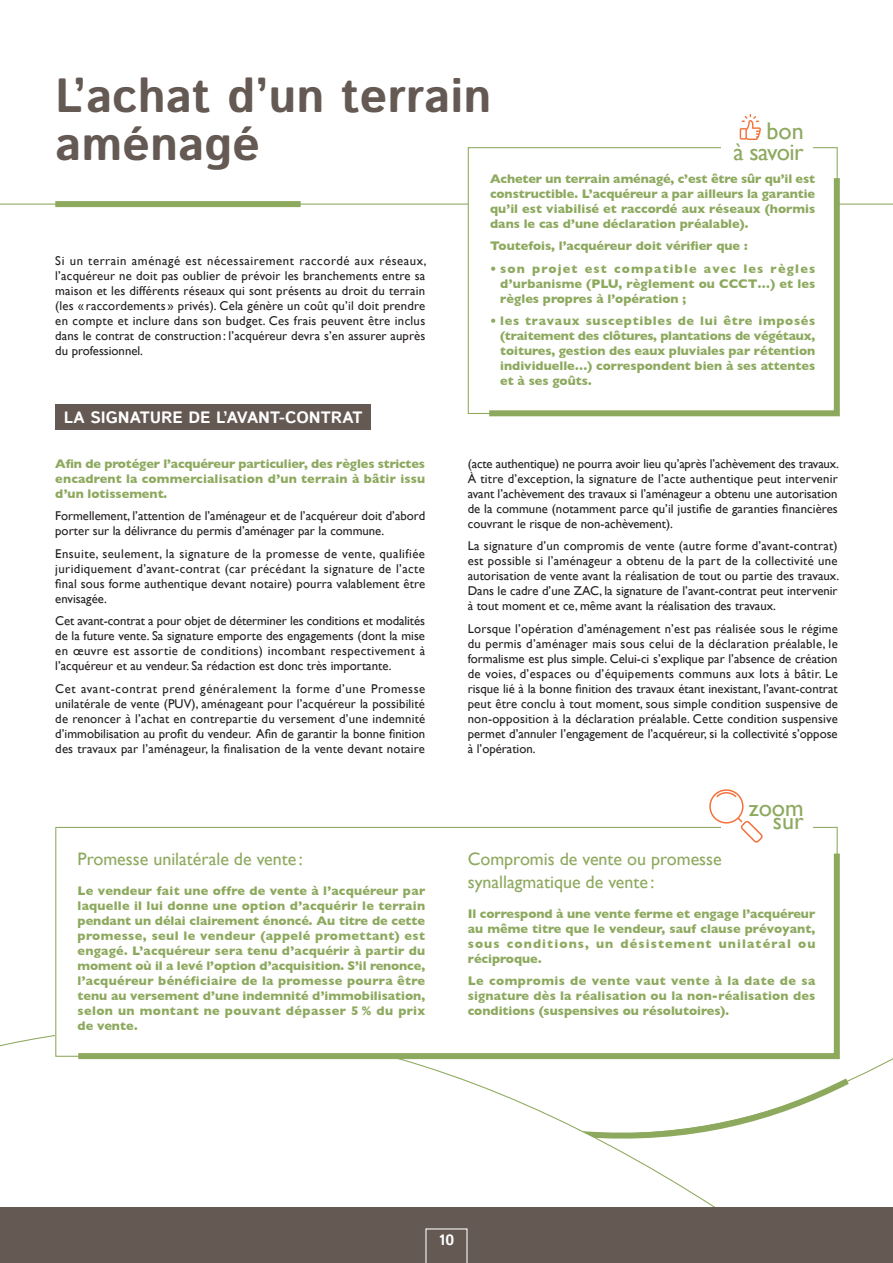
<style>
.page{position:relative;width:893px;height:1263px;background:#fff}
.page>*{position:absolute;margin:0;border:0;box-sizing:border-box;transform-origin:0 0}
.TITRE{font:700 48px/48px "Istok";color:#655953}
.COURANT{font:24px/21px "Gill Sans";letter-spacing:-.02em;color:#8da95e;text-align:right}
.COURANT-2{font:24px "Gill Sans";color:#8da95e}
.SOUS_TITRE_2{font:18px/22.5px "Gill Sans";color:#8da95e}
.SOUS_TITRE{font:700 16.5px "Istok";color:#fff}
.t1{font:700 15px "Istok";color:#fff}
.COURANT-3{font:12.75px/15px "Gill Sans";letter-spacing:.005em;color:#231f20;text-align:justify}
.COURANT_CARTOUCHE{font:700 12.75px/15px "Gill Sans";color:#8da95e;text-align:justify}
.COURANT-4{font:700 12.75px/15px "Gill Sans";letter-spacing:.015em;color:#8da95e;text-align:justify}
</style>
<div class="page">
<hr style="left:0;top:204px;width:893px;height:1px;background:#8da95e">
<div style="left:55px;top:201px;width:246px;height:6px;background:#8da95e"></div>
<div style="left:55px;top:404px;width:316px;height:26px;background:#655953"></div>
<div style="left:468px;top:148px;width:369px;height:265px;background:#fff"></div>
<svg style="left:740px;top:114px;width:21px;height:26px"></svg>
<svg style="left:483px;top:172px;width:360px;height:245px"></svg>
<svg style="left:0;top:1035px;width:722px;height:173px"></svg>
<svg style="left:576px;top:1073px;width:279px;height:73px"></svg>
<div style="left:56px;top:827px;width:781px;height:229px;background:#fff"></div>
<svg style="left:706px;top:789px;width:57px;height:54px"></svg>
<svg style="left:72px;top:847px;width:768px;height:215px"></svg>
<div style="left:0;top:1208px;width:893px;height:55px;background:#655953"></div>
<svg style="left:425px;top:1228px;width:42px;height:35px"></svg>
<p class="TITRE" style="left:55px;top:71px;width:438px">L’achat d’un terrain aménagé</p>
<p class="COURANT" style="left:733px;top:120px;width:72px">bon<br>à savoir</p>
<p class="COURANT-3" style="left:55px;top:253px;width:373px;text-align:left">Si un terrain aménagé est nécessairement raccordé aux réseaux, l’acquéreur ne doit pas oublier de prévoir les branchements entre sa maison et les différents réseaux qui sont présents au droit du terrain (les « raccordements » privés). Cela génère un coût qu’il doit prendre en compte et inclure dans son budget. Ces frais peuvent être inclus dans le contrat de construction : l’acquéreur devra s’en assurer auprès du professionnel.</p>
<p class="SOUS_TITRE" style="left:64px;top:406px;width:300px">LA SIGNATURE DE L’AVANT-CONTRAT</p>
<p class="COURANT-4" style="left:55px;top:456px;width:371px">Afin de protéger l’acquéreur particulier, des règles strictes encadrent la commercialisation d’un terrain à bâtir issu d’un lotissement.</p>
<p class="COURANT-3" style="left:55px;top:508px;width:371px">Formellement, l’attention de l’aménageur et de l’acquéreur doit d’abord porter sur la délivrance du permis d’aménager par la commune.</p>
<p class="COURANT-3" style="left:55px;top:546px;width:372px">Ensuite, seulement, la signature de la promesse de vente, qualifiée juridiquement d’avant-contrat (car précédant la signature de l’acte final sous forme authentique devant notaire) pourra valablement être envisagée.</p>
<p class="COURANT-3" style="left:55px;top:613px;width:372px">Cet avant-contrat a pour objet de déterminer les conditions et modalités de la future vente. Sa signature emporte des engagements (dont la mise en œuvre est assortie de conditions) incombant respectivement à l’acquéreur et au vendeur. Sa rédaction est donc très importante.</p>
<p class="COURANT-3" style="left:55px;top:681px;width:372px">Cet avant-contrat prend généralement la forme d’une Promesse unilatérale de vente (PUV), aménageant pour l’acquéreur la possibilité de renoncer à l’achat en contrepartie du versement d’une indemnité d’immobilisation au profit du vendeur. Afin de garantir la bonne finition des travaux par l’aménageur, la finalisation de la vente devant notaire</p>
<p class="SOUS_TITRE_2" style="left:78px;top:848px;width:227px">Promesse unilatérale de vente :</p>
<p class="COURANT_CARTOUCHE" style="left:78px;top:883px;width:349px">Le vendeur fait une offre de vente à l’acquéreur par laquelle il lui donne une option d’acquérir le terrain pendant un délai clairement énoncé. Au titre de cette promesse, seul le vendeur (appelé promettant) est engagé. L’acquéreur sera tenu d’acquérir à partir du moment où il a levé l’option d’acquisition. S’il renonce, l’acquéreur bénéficiaire de la promesse pourra être tenu au versement d’une indemnité d’immobilisation, selon un montant ne pouvant dépasser 5 % du prix de vente.</p>
<p class="COURANT_CARTOUCHE" style="left:490px;top:171px;width:327px">Acheter un terrain aménagé, c’est être sûr qu’il est constructible. L’acquéreur a par ailleurs la garantie qu’il est viabilisé et raccordé aux réseaux (hormis dans le cas d’une déclaration préalable).</p>
<p class="COURANT_CARTOUCHE" style="left:490px;top:238px;width:259px">Toutefois, l’acquéreur doit vérifier que :</p>
<p class="COURANT_CARTOUCHE" style="left:500px;top:261px;width:317px;text-indent:-10px">• son projet est compatible avec les règles d’urbanisme (PLU, règlement ou CCCT…) et les règles propres à l’opération ;</p>
<p class="COURANT_CARTOUCHE" style="left:500px;top:313px;width:317px;text-indent:-10px">• les travaux susceptibles de lui être imposés (traitement des clôtures, plantations de végétaux, toitures, gestion des eaux pluviales par rétention individuelle…) correspondent bien à ses attentes et à ses goûts.</p>
<p class="COURANT-3" style="left:468px;top:456px;width:373px">(acte authentique) ne pourra avoir lieu qu’après l’achèvement des travaux.<br>À titre d’exception, la signature de l’acte authentique peut intervenir avant l’achèvement des travaux si l’aménageur a obtenu une autorisation de la commune (notamment parce qu’il justifie de garanties financières couvrant le risque de non-achèvement).</p>
<p class="COURANT-3" style="left:468px;top:538px;width:373px;text-align:left">La signature d’un compromis de vente (autre forme d’avant-contrat) est possible si l’aménageur a obtenu de la part de la collectivité une autorisation de vente avant la réalisation de tout ou partie des travaux.<br>Dans le cadre d’une ZAC, la signature de l’avant-contrat peut intervenir à tout moment et ce, même avant la réalisation des travaux.</p>
<p class="COURANT-3" style="left:468px;top:621px;width:372px">Lorsque l’opération d’aménagement n’est pas réalisée sous le régime du permis d’aménager mais sous celui de la déclaration préalable, le formalisme est plus simple. Celui-ci s’explique par l’absence de création de voies, d’espaces ou d’équipements communs aux lots à bâtir. Le risque lié à la bonne finition des travaux étant inexistant, l’avant-contrat peut être conclu à tout moment, sous simple condition suspensive de non-opposition à la déclaration préalable. Cette condition suspensive permet d’annuler l’engagement de l’acquéreur, si la collectivité s’oppose à l’opération.</p>
<p class="COURANT-2" style="left:749px;top:793px;width:57px">zoom</p>
<p class="COURANT-2" style="left:773px;top:807px;width:32px">sur</p>
<p class="SOUS_TITRE_2" style="left:468px;top:848px;width:256px">Compromis de vente ou promesse synallagmatique de vente :</p>
<p class="COURANT_CARTOUCHE" style="left:468px;top:906px;width:349px">Il correspond à une vente ferme et engage l’acquéreur au même titre que le vendeur, sauf clause prévoyant, sous conditions, un désistement unilatéral ou réciproque.</p>
<p class="COURANT_CARTOUCHE" style="left:468px;top:973px;width:349px">Le compromis de vente vaut vente à la date de sa signature dès la réalisation ou la non-réalisation des conditions (suspensives ou résolutoires).</p>
<p class="t1" style="left:439px;top:1230px;width:17px">10</p>
</div>
